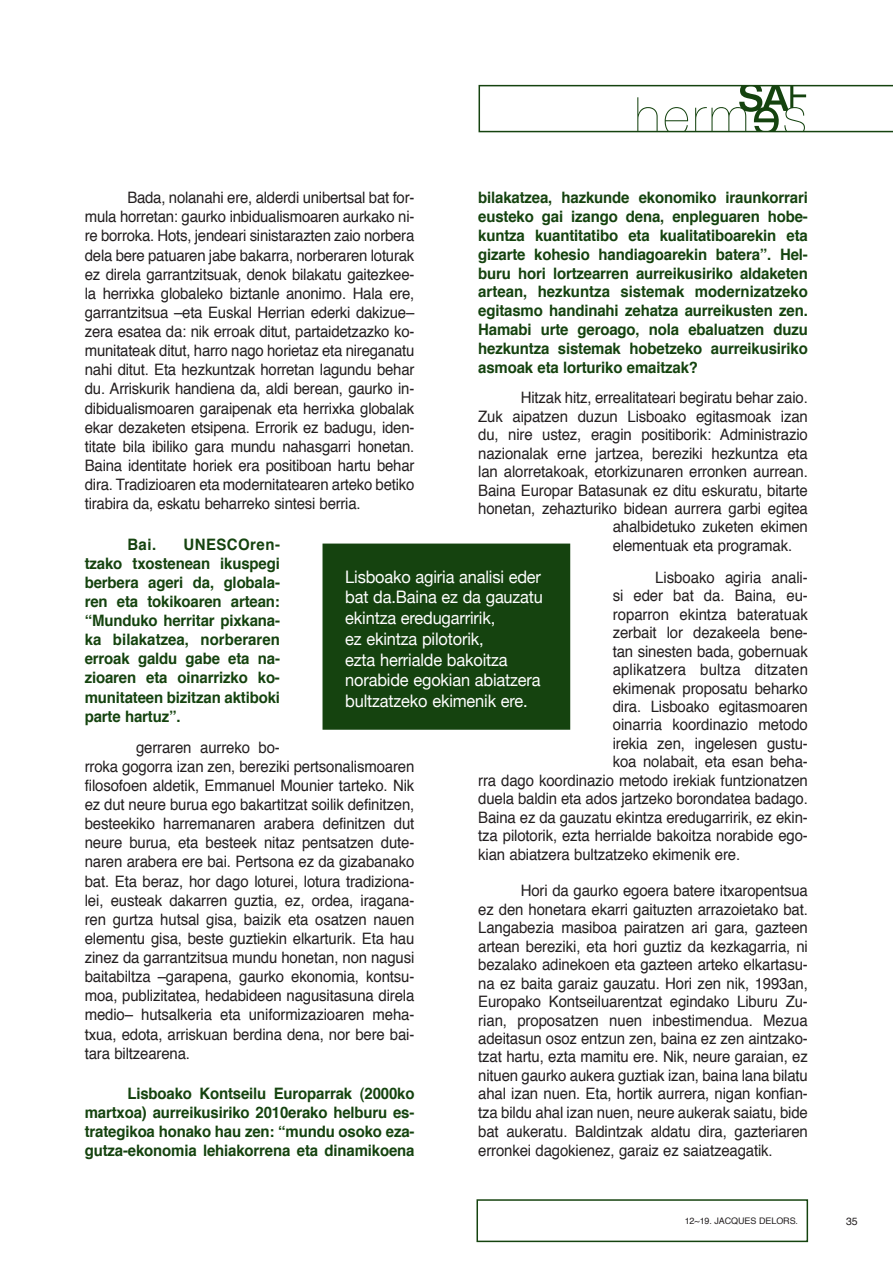
<style>
.page{position:relative;width:893px;height:1263px;background:#fff}
.page>*{position:absolute;margin:0;border:0;box-sizing:border-box;transform-origin:0 0}
.t1{font:17.25px/20.7px "Helvetica Neue";letter-spacing:-.01em;color:#fff;scale:.95 1}
.t2{font:15.75px/19px "Helvetica";letter-spacing:-.01em;color:#231f20;text-align:justify;scale:.95 1}
.t3{font:700 15.75px/19px "Helvetica";letter-spacing:-.01em;color:#15430f;text-align:justify;scale:.95 1}
.t4{font:10.5px "Helvetica";color:#231f20}
.t5{font:9px "Helvetica";letter-spacing:-.01em;color:#231f20}
</style>
<div class="page">
<svg style="left:478px;top:85px;width:415px;height:47px"></svg>
<div style="left:476px;top:1199px;width:332px;height:43px;border:2px solid #15430f"></div>
<div style="left:323px;top:544px;width:246px;height:185px;background:#15430f"></div>
<div style="left:322px;top:543px;width:248px;height:187px;border:2px solid #15430f"></div>
<p class="t3" style="left:478px;top:188px;width:349px">bilakatzea, hazkunde ekonomiko iraunkorrari eusteko gai izango dena, enpleguaren hobe&shy;kuntza kuantitatibo eta kualitatiboarekin eta gizarte kohesio handiagoarekin batera”. Hel&shy;buru hori lortzearren aurreikusiriko aldaketen artean, hezkuntza sistemak modernizatzeko egitasmo handinahi zehatza aurreikusten zen.<br>Hamabi urte geroago, nola ebaluatzen duzu hezkuntza sistemak hobetzeko aurreikusiriko asmoak eta lorturiko emaitzak?</p>
<p class="t2" style="left:521px;top:389px;width:304px">Hitzak hitz, errealitateari begiratu behar zaio.</p>
<p class="t2" style="left:478px;top:407px;width:348px">Zuk aipatzen duzun Lisboako egitasmoak izan</p>
<p class="t2" style="left:478px;top:426px;width:348px">du, nire ustez, eragin positiborik: Administrazio</p>
<p class="t2" style="left:478px;top:444px;width:348px">nazionalak erne jartzea, bereziki hezkuntza eta</p>
<p class="t2" style="left:478px;top:462px;width:348px">lan alorretakoak, etorkizunaren erronken aurrean.</p>
<p class="t2" style="left:478px;top:481px;width:348px">Baina Europar Batasunak ez ditu eskuratu, bitarte</p>
<p class="t2" style="left:478px;top:499px;width:348px">honetan, zehazturiko bidean aurrera garbi egitea</p>
<p class="t2" style="left:613px;top:518px;width:207px">ahalbidetuko zuketen ekimen</p>
<p class="t2" style="left:613px;top:536px;width:190px">elementuak eta programak.</p>
<p class="t2" style="left:655px;top:568px;width:162px">Lisboako agiria anali-</p>
<p class="t2" style="left:613px;top:587px;width:207px">si eder bat da. Baina, eu-</p>
<p class="t2" style="left:613px;top:605px;width:207px">roparron ekintza bateratuak</p>
<p class="t2" style="left:613px;top:624px;width:207px">zerbait lor dezakeela bene-</p>
<p class="t2" style="left:613px;top:642px;width:207px">tan sinesten bada, gobernuak</p>
<p class="t2" style="left:613px;top:660px;width:207px">aplikatzera bultza ditzaten</p>
<p class="t2" style="left:613px;top:679px;width:207px">ekimenak proposatu beharko</p>
<p class="t2" style="left:613px;top:697px;width:207px">dira. Lisboako egitasmoaren</p>
<p class="t2" style="left:613px;top:716px;width:207px">oinarria koordinazio metodo</p>
<p class="t2" style="left:613px;top:734px;width:207px">irekia zen, ingelesen gustu-</p>
<p class="t2" style="left:613px;top:753px;width:207px">koa nolabait, eta esan beha-</p>
<p class="t2" style="left:478px;top:771px;width:348px">rra dago koordinazio metodo irekiak funtzionatzen</p>
<p class="t2" style="left:478px;top:790px;width:348px">duela baldin eta ados jartzeko borondatea badago.</p>
<p class="t2" style="left:478px;top:808px;width:348px">Baina ez da gauzatu ekintza eredugarririk, ez ekin-</p>
<p class="t2" style="left:478px;top:826px;width:348px">tza pilotorik, ezta herrialde bakoitza norabide ego-</p>
<p class="t2" style="left:478px;top:845px;width:277px">kian abiatzera bultzatzeko ekimenik ere.</p>
<p class="t2" style="left:478px;top:882px;width:348px;line-height:18.5px;text-indent:43px">Hori da gaurko egoera batere itxaropentsua ez den honetara ekarri gaituzten arrazoietako bat.<br>Langabezia masiboa pairatzen ari gara, gazteen artean bereziki, eta hori guztiz da kezkagarria, ni bezalako adinekoen eta gazteen arteko elkartasu&shy;na ez baita garaiz gauzatu. Hori zen nik, 1993an, Europako Kontseiluarentzat egindako Liburu Zu&shy;rian, proposatzen nuen inbestimendua. Mezua adeitasun osoz entzun zen, baina ez zen aintzako&shy;tzat hartu, ezta mamitu ere. Nik, neure garaian, ez nituen gaurko aukera guztiak izan, baina lana bilatu ahal izan nuen. Eta, hortik aurrera, nigan konfian&shy;tza bildu ahal izan nuen, neure aukerak saiatu, bide bat aukeratu. Baldintzak aldatu dira, gazteriaren erronkei dagokienez, garaiz ez saiatzeagatik.</p>
<p class="t2" style="left:85px;top:189px;width:348px;text-indent:43px">Bada, nolanahi ere, alderdi unibertsal bat for&shy;mula horretan: gaurko inbidualismoaren aurkako ni&shy;re borroka. Hots, jendeari sinistarazten zaio norbera dela bere patuaren jabe bakarra, norberaren loturak ez direla garrantzitsuak, denok bilakatu gaitezkee&shy;la herrixka globaleko biztanle anonimo. Hala ere, garrantzitsua –eta Euskal Herrian ederki dakizue– zera esatea da: nik erroak ditut, partaidetzazko ko&shy;munitateak ditut, harro nago horietaz eta nireganatu nahi ditut. Eta hezkuntzak horretan lagundu behar du. Arriskurik handiena da, aldi berean, gaurko in&shy;dibidualismoaren garaipenak eta herrixka globalak ekar dezaketen etsipena. Errorik ez badugu, iden&shy;titate bila ibiliko gara mundu nahasgarri honetan.<br>Baina identitate horiek era positiboan hartu behar dira. Tradizioaren eta modernitatearen arteko betiko tirabira da, eskatu beharreko sintesi berria.</p>
<p class="t3" style="left:127px;top:535px;width:32px">Bai.</p>
<p class="t3" style="left:85px;top:535px;width:207px;text-indent:99px">UNESCOren&shy;tzako txostenean ikuspegi berbera ageri da, globala&shy;ren eta tokikoaren artean: “Munduko herritar pixkana&shy;ka bilakatzea, norberaren erroak galdu gabe eta na&shy;zioaren eta oinarrizko ko&shy;munitateen bizitzan aktiboki parte hartuz”.</p>
<p class="t2" style="left:85px;top:738px;width:348px;text-align:left;text-indent:51px">gerraren aurreko bo-<br>rroka gogorra izan zen, bereziki pertsonalismoaren filosofoen aldetik, Emmanuel Mounier tarteko. Nik ez dut neure burua ego bakartitzat soilik definitzen, besteekiko harremanaren arabera definitzen dut neure burua, eta besteek nitaz pentsatzen dute&shy;naren arabera ere bai. Pertsona ez da gizabanako bat. Eta beraz, hor dago loturei, lotura tradiziona&shy;lei, eusteak dakarren guztia, ez, ordea, iragana&shy;ren gurtza hutsal gisa, baizik eta osatzen nauen elementu gisa, beste guztiekin elkarturik. Eta hau zinez da garrantzitsua mundu honetan, non nagusi baitabiltza –garapena, gaurko ekonomia, kontsu&shy;moa, publizitatea, hedabideen nagusitasuna direla medio– hutsalkeria eta uniformizazioaren meha&shy;txua, edota, arriskuan berdina dena, nor bere bai&shy;tara biltzearena.</p>
<p class="t3" style="left:85px;top:1084px;width:349px;text-indent:43px">Lisboako Kontseilu Europarrak (2000ko martxoa) aurreikusiriko 2010erako helburu es&shy;trategikoa honako hau zen: “mundu osoko eza&shy;gutza-ekonomia lehiakorrena eta dinamikoena</p>
<p class="t1" style="left:345px;top:566px;width:210px">Lisboako agiria analisi eder bat da.Baina ez da gauzatu ekintza eredugarririk,<br>ez ekintza pilotorik,<br>ezta herrialde bakoitza norabide egokian abiatzera bultzatzeko ekimenik ere.</p>
<p class="t5" style="left:685px;top:1214px;width:115px">12~19. Jacques Delors.</p>
<p class="t4" style="left:846px;top:1213px;width:13px">35</p>
</div>
